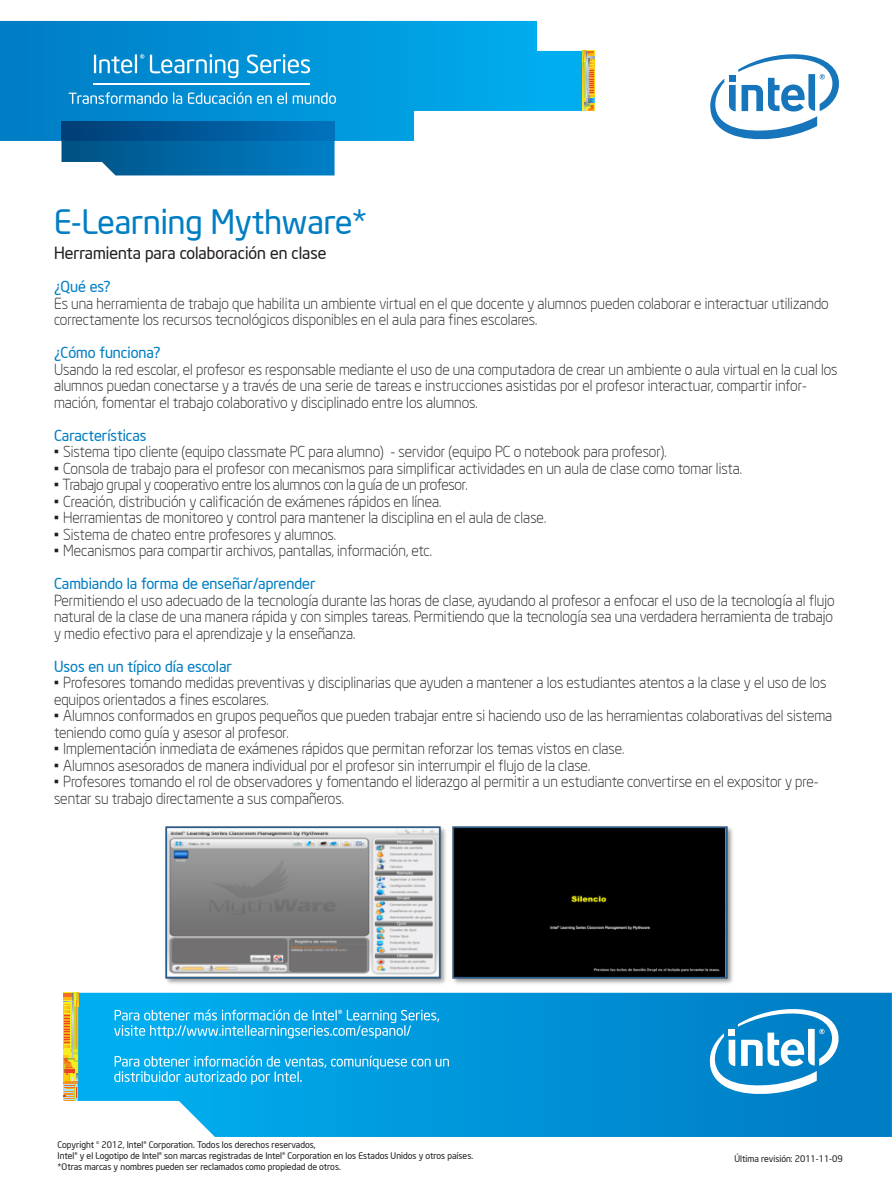
<style>
.page{position:relative;width:893px;height:1191px;background:#fff}
.page>*{position:absolute;margin:0;border:0;box-sizing:border-box;transform-origin:0 0}
.Título{font:33px "Neo Sans Intel";color:#007ec3}
.Tema_del_documento{font:16.5px "Neo Sans Intel";color:#231f20}
.párrafo_general{font:300 15px/16.5px "Neo Sans Intel";color:#231f20}
.Subtítulo{font:15px "Neo Sans Intel";color:#007ec3}
.párrafo_general-2{font:300 15px "Neo Sans Intel";letter-spacing:-.02em;color:#231f20}
.Título-2{font:9px "Neo Sans Intel";color:#231f20}
.párrafo_general-3{font:9px "Neo Sans Intel";color:#231f20}
</style>
<div class="page">
<svg style="left:0;top:21px;width:582px;height:120px;background:#1da1dd"></svg>
<svg style="left:582px;top:51px;width:12px;height:60px"></svg>
<svg style="left:62px;top:141px;width:273px;height:34px;background:#1173ad"></svg>
<img style="left:62px;top:121px;width:273px;height:20px">
<svg style="left:69px;top:92px;width:113px;height:12px"></svg>
<svg style="left:188px;top:92px;width:99px;height:12px"></svg>
<svg style="left:293px;top:92px;width:43px;height:12px"></svg>
<svg style="left:94px;top:54px;width:50px;height:19px"></svg>
<svg style="left:150px;top:54px;width:88px;height:24px;background:#3da7dc"></svg>
<svg style="left:247px;top:54px;width:63px;height:19px"></svg>
<hr style="left:94px;top:83px;width:216px;height:1px;background:#fff">
<svg style="left:710px;top:54px;width:129px;height:86px"></svg>
<svg style="left:79px;top:992px;width:813px;height:145px;background:#0e9ada"></svg>
<svg style="left:64px;top:992px;width:15px;height:109px;background:#d4b94b"></svg>
<svg style="left:707px;top:1001px;width:134px;height:95px"></svg>
<svg style="left:114px;top:1009px;width:325px;height:29px;background:#32b6ea"></svg>
<svg style="left:114px;top:1055px;width:335px;height:29px;background:#28b1e9"></svg>
<img style="left:165px;top:826px;width:568px;height:158px">
<p class="Título" style="left:54px;top:201px;width:315px">E-Learning Mythware*</p>
<p class="Tema_del_documento" style="left:54px;top:243px;width:274px">Herramienta para colaboración en clase</p>
<p class="Subtítulo" style="left:54px;top:277px;width:58px">¿Qué es?</p>
<p class="párrafo_general" style="left:54px;top:295px;width:776px">Es una herramienta de trabajo que habilita un ambiente virtual en el que docente y alumnos pueden colaborar e interactuar utilizando correctamente los recursos tecnológicos disponibles en el aula para fines escolares.</p>
<p class="Subtítulo" style="left:54px;top:343px;width:108px">¿Cómo funciona?</p>
<p class="párrafo_general" style="left:54px;top:361px;width:785px">Usando la red escolar, el profesor es responsable mediante el uso de una computadora de crear un ambiente o aula virtual en la cual los alumnos puedan conectarse y a través de una serie de tareas e instrucciones asistidas por el profesor interactuar, compartir infor&shy;mación, fomentar el trabajo colaborativo y disciplinado entre los alumnos.</p>
<p class="Subtítulo" style="left:54px;top:426px;width:94px">Características</p>
<p class="párrafo_general" style="left:54px;top:443px;width:614px">• Sistema tipo cliente (equipo classmate PC para alumno) - servidor (equipo PC o notebook para profesor).</p>
<p class="párrafo_general" style="left:54px;top:460px;width:690px">• Consola de trabajo para el profesor con mecanismos para simplificar actividades en un aula de clase como tomar lista.</p>
<p class="párrafo_general-2" style="left:54px;top:476px;width:415px">• Trabajo grupal y cooperativo entre los alumnos con la guía de un profesor.</p>
<p class="párrafo_general" style="left:54px;top:493px;width:389px">• Creación, distribución y calificación de exámenes rápidos en línea.</p>
<p class="párrafo_general" style="left:54px;top:509px;width:494px">• Herramientas de monitoreo y control para mantener la disciplina en el aula de clase.</p>
<p class="párrafo_general" style="left:54px;top:526px;width:284px">• Sistema de chateo entre profesores y alumnos.</p>
<p class="párrafo_general" style="left:54px;top:542px;width:380px">• Mecanismos para compartir archivos, pantallas, información, etc.</p>
<p class="Subtítulo" style="left:54px;top:574px;width:263px">Cambiando la forma de enseñar/aprender</p>
<p class="párrafo_general" style="left:54px;top:592px;width:782px;text-align:justify">Permitiendo el uso adecuado de la tecnología durante las horas de clase, ayudando al profesor a enfocar el uso de la tecnología al flujo natural de la clase de una manera rápida y con simples tareas. Permitiendo que la tecnología sea una verdadera herramienta de trabajo y medio efectivo para el aprendizaje y la enseñanza.</p>
<p class="Subtítulo" style="left:54px;top:657px;width:179px">Usos en un típico día escolar</p>
<p class="párrafo_general" style="left:54px;top:674px;width:774px">• Profesores tomando medidas preventivas y disciplinarias que ayuden a mantener a los estudiantes atentos a la clase y el uso de los equipos orientados a fines escolares.</p>
<p class="párrafo_general" style="left:54px;top:707px;width:780px">• Alumnos conformados en grupos pequeños que pueden trabajar entre si haciendo uso de las herramientas colaborativas del sistema teniendo como guía y asesor al profesor.</p>
<p class="párrafo_general" style="left:54px;top:740px;width:572px">• Implementación inmediata de exámenes rápidos que permitan reforzar los temas vistos en clase.</p>
<p class="párrafo_general" style="left:54px;top:757px;width:538px">• Alumnos asesorados de manera individual por el profesor sin interrumpir el flujo de la clase.</p>
<p class="párrafo_general" style="left:54px;top:773px;width:766px">• Profesores tomando el rol de observadores y fomentando el liderazgo al permitir a un estudiante convertirse en el expositor y pre&shy;sentar su trabajo directamente a sus compañeros.</p>
<p class="Título-2" style="left:58px;top:1139px;width:259px">Copyright © 2012, Intel® Corporation. Todos los derechos reservados,</p>
<p class="Título-2" style="left:58px;top:1150px;width:417px">Intel® y el Logotipo de Intel® son marcas registradas de Intel® Corporation en los Estados Unidos y otros países.</p>
<p class="Título-2" style="left:58px;top:1160px;width:285px">*Otras marcas y nombres pueden ser reclamados como propiedad de otros.</p>
<p class="párrafo_general-3" style="left:734px;top:1153px;width:110px">Última revisión: 2011-11-09</p>
</div>
